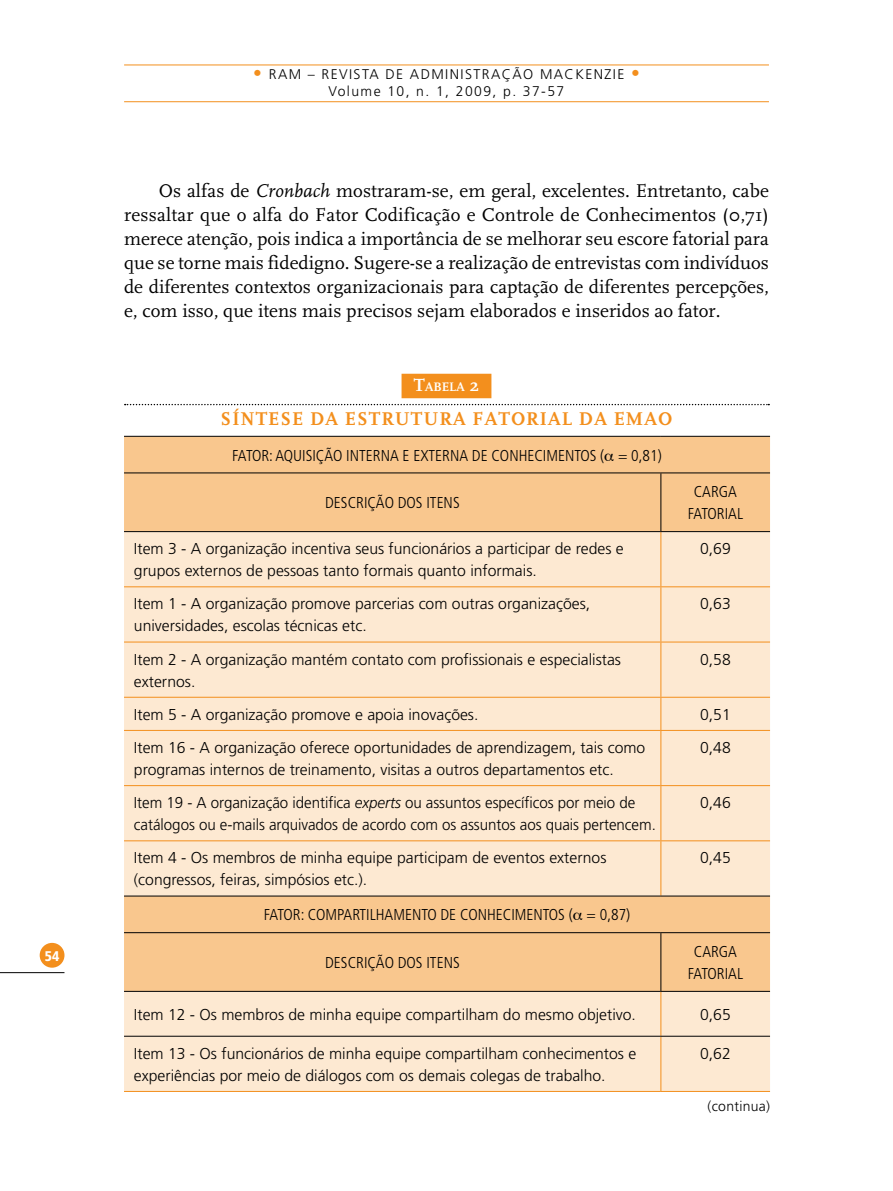
<style>
.page{position:relative;width:893px;height:1191px;background:#fff}
.page>*{position:absolute;margin:0;border:0;box-sizing:border-box;transform-origin:0 0}
.t1{font:19.25px/24.2px "FF Scala";color:#000;text-align:justify}
.t2{font:700 19.25px "FF Scala";color:#f38f1d}
.t3{font:300 15.75px/22.1px "Frutiger";color:#000}
.t4{font:300 condensed 15.75px/22.1px "Frutiger";color:#000}
.t5{font:300 15.75px/22.1px "Frutiger";color:#000;scale:.96 1}
.t6{font:300 14px/16.8px "Frutiger";letter-spacing:.1em;color:#000;text-align:center}
.t7{font:900 condensed 14px "Frutiger";color:#fff}
.t8{font:700 12.78px "FF Scala";color:#fff}
.s1{font-size:17.5px;color:#f38f1d}
.s2{font-style:italic}
.s3{font-size:18.38px}
</style>
<div class="page">
<div style="left:40px;top:943px;width:24px;height:24px;background:#f38f1d;border-radius:50%"></div>
<hr style="left:0;top:972px;width:64px;height:1px;background:#000">
<hr style="left:124px;top:101px;width:645px;height:1px;background:#f38f1d">
<hr style="left:124px;top:65px;width:645px;height:1px;background:#f38f1d">
<div style="left:402px;top:374px;width:89px;height:24px;background:#f38f1d"></div>
<svg style="left:125px;top:404px;width:644px;height:1px"></svg>
<div style="left:124px;top:437px;width:646px;height:94px;background:#f9c78e"></div>
<svg style="left:124px;top:532px;width:646px;height:559px;background:#fbe2c5"></svg>
<hr style="left:660px;top:532px;width:1px;height:54px;background:#f38f1d">
<hr style="left:124px;top:586px;width:537px;height:1px;background:#f38f1d">
<hr style="left:661px;top:586px;width:109px;height:1px;background:#f38f1d">
<hr style="left:660px;top:587px;width:1px;height:54px;background:#f38f1d">
<hr style="left:124px;top:641px;width:537px;height:1px;background:#f38f1d">
<hr style="left:661px;top:641px;width:109px;height:1px;background:#f38f1d">
<hr style="left:660px;top:642px;width:1px;height:55px;background:#f38f1d">
<hr style="left:124px;top:697px;width:537px;height:1px;background:#f38f1d">
<hr style="left:661px;top:697px;width:109px;height:1px;background:#f38f1d">
<hr style="left:660px;top:697px;width:1px;height:33px;background:#f38f1d">
<hr style="left:124px;top:730px;width:537px;height:1px;background:#f38f1d">
<hr style="left:661px;top:730px;width:109px;height:1px;background:#f38f1d">
<hr style="left:660px;top:731px;width:1px;height:54px;background:#f38f1d">
<hr style="left:124px;top:785px;width:537px;height:1px;background:#f38f1d">
<hr style="left:661px;top:785px;width:109px;height:1px;background:#f38f1d">
<hr style="left:660px;top:786px;width:1px;height:54px;background:#f38f1d">
<hr style="left:124px;top:840px;width:537px;height:1px;background:#f38f1d">
<hr style="left:661px;top:840px;width:109px;height:1px;background:#f38f1d">
<hr style="left:660px;top:841px;width:1px;height:54px;background:#f38f1d">
<hr style="left:660px;top:991px;width:1px;height:44px;background:#f38f1d">
<hr style="left:660px;top:1036px;width:1px;height:55px;background:#f38f1d">
<hr style="left:124px;top:436px;width:537px;height:1px;background:#000">
<hr style="left:661px;top:436px;width:109px;height:1px;background:#000">
<hr style="left:124px;top:472px;width:537px;height:1px;background:#000">
<hr style="left:661px;top:472px;width:109px;height:1px;background:#000">
<hr style="left:660px;top:473px;width:1px;height:58px;background:#000">
<hr style="left:124px;top:531px;width:537px;height:1px;background:#000">
<hr style="left:661px;top:531px;width:109px;height:1px;background:#000">
<hr style="left:124px;top:895px;width:537px;height:1px;background:#000">
<hr style="left:661px;top:895px;width:109px;height:1px;background:#000">
<hr style="left:124px;top:932px;width:537px;height:1px;background:#000">
<hr style="left:661px;top:932px;width:109px;height:1px;background:#000">
<hr style="left:660px;top:933px;width:1px;height:58px;background:#000">
<hr style="left:124px;top:991px;width:537px;height:1px;background:#000">
<hr style="left:661px;top:991px;width:109px;height:1px;background:#000">
<hr style="left:124px;top:1035px;width:537px;height:1px;background:#000">
<hr style="left:661px;top:1035px;width:109px;height:1px;background:#000">
<hr style="left:124px;top:1091px;width:537px;height:1px;background:#f38f1d">
<hr style="left:661px;top:1091px;width:109px;height:1px;background:#f38f1d">
<svg style="left:605px;top:453px;width:9px;height:7px"></svg>
<svg style="left:573px;top:913px;width:9px;height:7px"></svg>
<p class="t7" style="left:45px;top:947px;width:16px">54</p>
<p class="t6" style="left:253px;top:66px;width:388px"><span class="s1">•</span> RAM – revista de adm inistração mackenzie <span class="s1">•<br></span>Volume 10, n. 1, 2009, p. 37-57</p>
<p class="t1" style="left:124px;top:178px;width:646px;text-indent:35px">Os alfas de <span class="s2">Cronbach</span> mostraram-se, em geral, excelentes. Entretanto, cabe ressaltar que o alfa do Fator Codificação e Controle de Conhecimentos (0,71) merece atenção, pois indica a importância de se melhorar seu escore fatorial para que se torne mais fidedigno. Sugere-se a realização de entrevistas com indivíduos de diferentes contextos organizacionais para captação de diferentes percepções, e, com isso, que itens mais precisos sejam elaborados e inseridos ao fator.</p>
<p class="t8" style="left:414px;top:380px;width:67px"><span class="s3">T</span>ABELA <span class="s3">2</span></p>
<p class="t2" style="left:221px;top:408px;width:34px">SÍNTESE</p>
<p class="t2" style="left:310px;top:408px;width:50px">DA ESTRUTURA</p>
<p class="t2" style="left:473px;top:408px;width:14px">FATORIAL</p>
<p class="t2" style="left:579px;top:408px;width:64px">DA EMAO</p>
<p class="t4" style="left:232px;top:444px;width:431px">FATOR: AQUISIÇÃO INTERNA E EXTERNA DE CONHECIMENTOS ( = 0,81)</p>
<p class="t4" style="left:325px;top:492px;width:18px">DESCRIÇÃO</p>
<p class="t4" style="left:398px;top:492px;width:9px">DOS</p>
<p class="t4" style="left:426px;top:492px;width:8px">ITENS</p>
<p class="t4" style="left:688px;top:481px;width:50px;text-indent:6px">CARGA<br>FATORIAL</p>
<p class="t3" style="left:134px;top:538px;width:491px">Item 3 - A organização incentiva seus funcionários a participar de redes e grupos externos de pessoas tanto formais quanto informais.</p>
<p class="t3" style="left:700px;top:538px;width:32px">0,69</p>
<p class="t3" style="left:134px;top:593px;width:458px">Item 1 - A organização promove parcerias com outras organizações, universidades, escolas técnicas etc.</p>
<p class="t3" style="left:700px;top:593px;width:32px">0,63</p>
<p class="t3" style="left:134px;top:648px;width:489px">Item 2 - A organização mantém contato com profissionais e especialistas externos.</p>
<p class="t3" style="left:700px;top:648px;width:32px">0,58</p>
<p class="t3" style="left:134px;top:703px;width:346px">Item 5 - A organização promove e apoia inovações.</p>
<p class="t3" style="left:700px;top:703px;width:32px">0,51</p>
<p class="t3" style="left:134px;top:736px;width:513px">Item 16 - A organização oferece oportunidades de aprendizagem, tais como programas internos de treinamento, visitas a outros departamentos etc.</p>
<p class="t3" style="left:700px;top:736px;width:32px">0,48</p>
<p class="t5" style="left:134px;top:792px;width:545px">Item 19 - A organização identifica <span class="s2">experts</span> ou assuntos específicos por meio de catálogos ou e-mails arquivados de acordo com os assuntos aos quais pertencem.</p>
<p class="t3" style="left:700px;top:792px;width:32px">0,46</p>
<p class="t3" style="left:134px;top:847px;width:474px">Item 4 - Os membros de minha equipe participam de eventos externos (congressos, feiras, simpósios etc.).</p>
<p class="t3" style="left:700px;top:847px;width:32px">0,45</p>
<p class="t4" style="left:264px;top:904px;width:368px">FATOR: COMPARTILHAMENTO DE CONHECIMENTOS ( = 0,87)</p>
<p class="t4" style="left:325px;top:951px;width:18px">DESCRIÇÃO</p>
<p class="t4" style="left:398px;top:951px;width:9px">DOS</p>
<p class="t4" style="left:426px;top:951px;width:8px">ITENS</p>
<p class="t4" style="left:688px;top:940px;width:50px;text-indent:6px">CARGA<br>FATORIAL</p>
<p class="t3" style="left:134px;top:1003px;width:504px">Item 12 - Os membros de minha equipe compartilham do mesmo objetivo.</p>
<p class="t3" style="left:700px;top:1003px;width:32px">0,65</p>
<p class="t3" style="left:134px;top:1042px;width:504px">Item 13 - Os funcionários de minha equipe compartilham conhecimentos e experiências por meio de diálogos com os demais colegas de trabalho.</p>
<p class="t3" style="left:700px;top:1042px;width:32px">0,62</p>
<p class="t6" style="left:708px;top:1097px;width:64px">(continua)</p>
</div>
